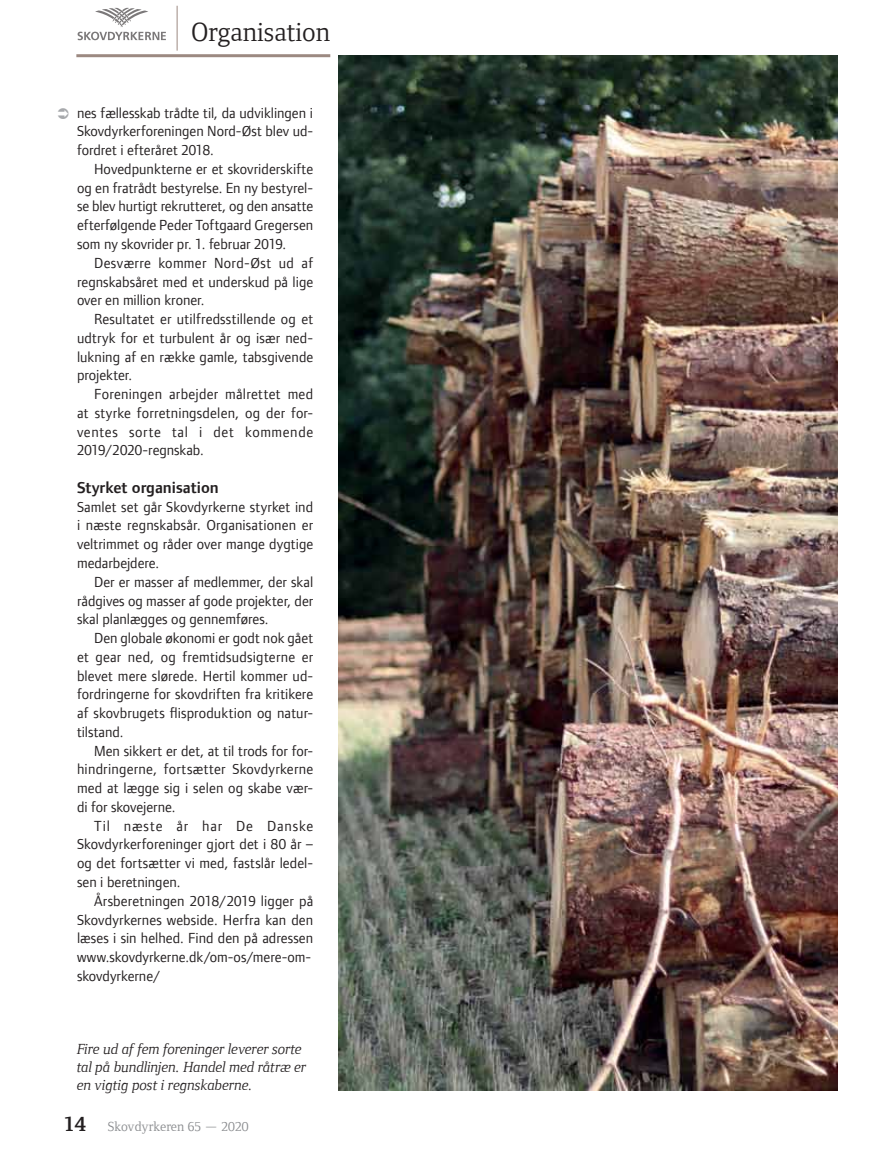
<style>
.page{position:relative;width:893px;height:1149px;background:#fff}
.page>*{position:absolute;margin:0;border:0;box-sizing:border-box;transform-origin:0 0}
.t1{font:27px "Foundry Form Serif";color:#231f20}
.t2{font:600 16.5px "Foundry Form Sans";color:#231f20}
.t3{font:15px/18.8px "Foundry Form Sans";letter-spacing:.005em;color:#231f20;text-align:justify}
.t4{font:italic 15px/18px "Foundry Form Serif";color:#231f20}
.t5{font:13.5px "Foundry Form Serif";color:#888a8d}
.s1{font-weight:700;font-size:21px;color:#231f20}
</style>
<div class="page">
<hr style="left:76px;top:54px;width:254px;height:3px;background:#9c8981">
<hr style="left:177px;top:6px;width:1px;height:45px;background:#9c8981">
<svg style="left:78px;top:8px;width:88px;height:32px"></svg>
<img style="left:339px;top:55px;width:499px;height:1034px">
<h1 class="t1" style="left:191px;top:17px;width:141px">Organisation</h1>
<p class="t3" style="left:77px;top:103px;width:238px">nes fællesskab trådte til, da udviklingen i Skovdyrkerforeningen Nord-Øst blev ud&shy;fordret i efteråret 2018.</p>
<p class="t3" style="left:77px;top:159px;width:238px;text-indent:17px">Hovedpunkterne er et skovriderskifte og en fratrådt bestyrelse. En ny bestyrel&shy;se blev hurtigt rekrutteret, og den ansatte efterfølgende Peder Toftgaard Gregersen som ny skovrider pr. 1. februar 2019.</p>
<p class="t3" style="left:77px;top:253px;width:238px;text-indent:17px">Desværre kommer Nord-Øst ud af regnskabsåret med et underskud på lige over en million kroner.</p>
<p class="t3" style="left:77px;top:309px;width:238px;text-indent:17px">Resultatet er utilfredsstillende og et udtryk for et turbulent år og især ned&shy;lukning af en række gamle, tabsgivende projekter.</p>
<p class="t3" style="left:77px;top:384px;width:238px;text-indent:17px">Foreningen arbejder målrettet med at styrke forretningsdelen, og der for&shy;ventes sorte tal i det kommende 2019/2020-regnskab.</p>
<p class="t2" style="left:77px;top:478px;width:143px">Styrket organisation</p>
<p class="t3" style="left:77px;top:497px;width:238px">Samlet set går Skovdyrkerne styrket ind i næste regnskabsår. Organisationen er veltrimmet og råder over mange dygtige medarbejdere.</p>
<p class="t3" style="left:77px;top:572px;width:238px;text-indent:17px">Der er masser af medlemmer, der skal rådgives og masser af gode projekter, der skal planlægges og gennemføres.</p>
<p class="t3" style="left:77px;top:628px;width:238px;text-indent:17px">Den globale økonomi er godt nok gået et gear ned, og fremtidsudsigterne er blevet mere slørede. Hertil kommer ud&shy;fordringerne for skovdriften fra kritikere af skovbrugets flisproduktion og natur&shy;tilstand.</p>
<p class="t3" style="left:77px;top:741px;width:238px;text-indent:17px">Men sikkert er det, at til trods for for&shy;hindringerne, fortsætter Skovdyrkerne med at lægge sig i selen og skabe vær&shy;di for skovejerne.</p>
<p class="t3" style="left:77px;top:816px;width:238px;text-indent:17px">Til næste år har De Danske Skovdyrkerforeninger gjort det i 80 år – og det fortsætter vi med, fastslår ledel&shy;sen i beretningen.</p>
<p class="t3" style="left:77px;top:891px;width:238px;text-align:left;text-indent:17px">Årsberetningen 2018/2019 ligger på Skovdyrkernes webside. Herfra kan den læses i sin helhed. Find den på adressen www.skovdyrkerne.dk/om-os/mere-om&shy;skovdyrkerne/</p>
<p class="t4" style="left:77px;top:1039px;width:231px">Fire ud af fem foreninger leverer sorte tal på bundlinjen. Handel med råtræ er en vigtig post i regnskaberne.</p>
<p class="t5" style="left:64px;top:1118px;width:186px"><span class="s1">14</span> Skovdyrkeren 65 — 2020</p>
</div>
